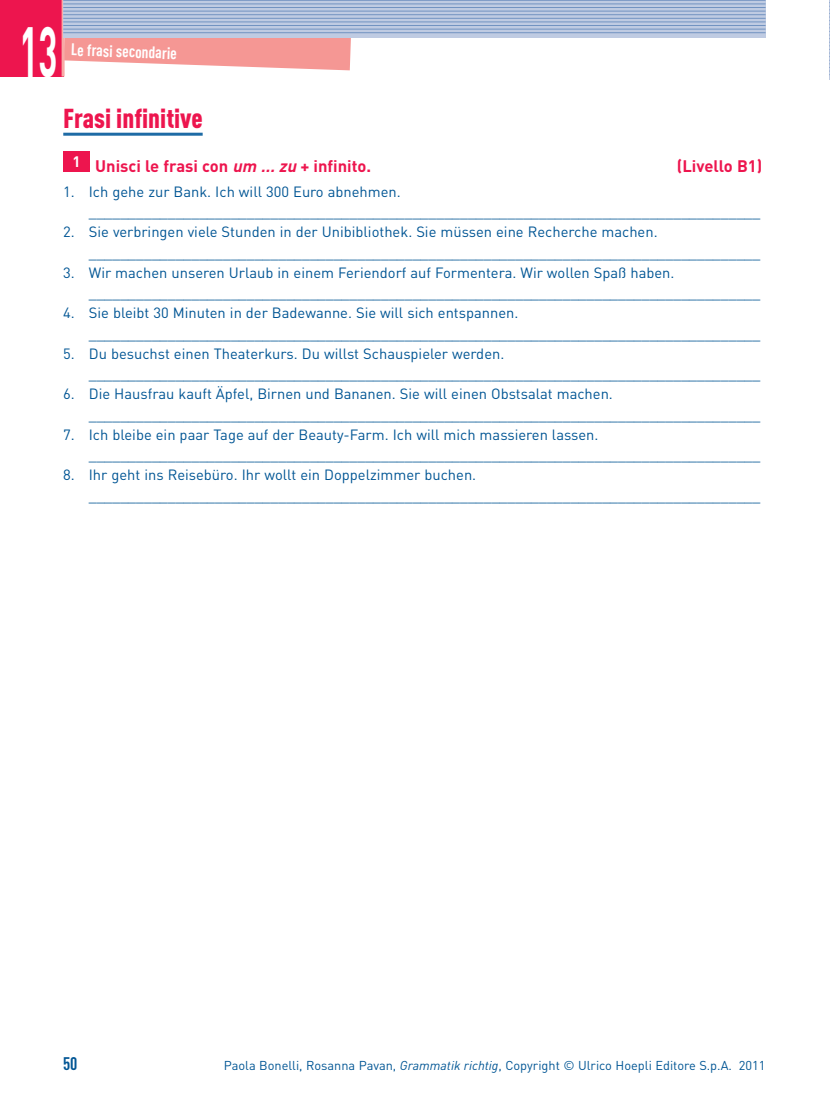
<style>
.page{position:relative;width:830px;height:1106px;background:#fff}
.page>*{position:absolute;margin:0;border:0;box-sizing:border-box;transform-origin:0 0}
.t1{font:700 70.05px "DIN";color:#fff;scale:.5 1}
.t2{font:900 27px "DIN Cond";color:#ed154e}
.t3{font:700 18px "DIN Cond";color:#005594}
.t4{font:700 16.5px "DIN";color:#ed154e}
.t5{font:700 16.5px "DIN Cond";color:#fff}
.t6{font:700 15px "DIN";color:#fff}
.t7{font:14.7px/20.2px "DIN";color:#005594}
.t8{font:12.75px "DIN";color:#005594}
.s1{font-style:italic}
</style>
<div class="page">
<svg style="left:65px;top:37px;width:288px;height:33px;background:#f4a7a5"></svg>
<div style="left:0;top:0;width:63px;height:76px;background:#ed154e"></div>
<hr style="left:62px;top:0;width:3px;height:76px;background:#f8aaa6">
<svg style="left:63px;top:1px;width:702px;height:36px;background:#b7c5de"></svg>
<hr style="left:63px;top:0;width:702px;height:1px;background:#7293c1">
<hr style="left:63px;top:4px;width:702px;height:1px;background:#7293c1">
<hr style="left:63px;top:7px;width:702px;height:1px;background:#7293c1">
<hr style="left:63px;top:11px;width:702px;height:1px;background:#7293c1">
<hr style="left:63px;top:14px;width:702px;height:1px;background:#7293c1">
<hr style="left:63px;top:18px;width:702px;height:1px;background:#7293c1">
<hr style="left:63px;top:22px;width:702px;height:1px;background:#7293c1">
<hr style="left:63px;top:25px;width:702px;height:1px;background:#7293c1">
<hr style="left:63px;top:29px;width:702px;height:1px;background:#7293c1">
<hr style="left:63px;top:32px;width:702px;height:1px;background:#7293c1">
<hr style="left:63px;top:133px;width:139px;height:3px;background:#1e6ba5">
<div style="left:63px;top:152px;width:27px;height:20px;background:#ed154e"></div>
<svg style="left:829px;top:0;width:1px;height:75px"></svg>
<h1 class="t1" style="left:20px;top:27px;width:78px">13</h1>
<p class="t5" style="left:71px;top:44px;width:107px;rotate:2deg">Le frasi secondarie</p>
<h2 class="t2" style="left:63px;top:109px;width:141px">Frasi infinitive</h2>
<p class="t4" style="left:95px;top:160px;width:277px">Unisci le frasi con <span class="s1">um … zu</span>+ infinito.</p>
<p class="t4" style="left:676px;top:160px;width:87px">(Livello B1)</p>
<p class="t7" style="left:89px;top:183px;width:672px;text-indent:-26px">1. Ich gehe zur Bank. Ich will 300 Euro abnehmen. _____________________________________________________________________________________</p>
<p class="t7" style="left:89px;top:223px;width:672px;text-indent:-26px">2. Sie verbringen viele Stunden in der Unibibliothek. Sie müssen eine Recherche machen. _____________________________________________________________________________________</p>
<p class="t7" style="left:89px;top:264px;width:672px;text-indent:-26px">3. Wir machen unseren Urlaub in einem Feriendorf auf Formentera. Wir wollen Spaß haben. _____________________________________________________________________________________</p>
<p class="t7" style="left:89px;top:304px;width:672px;text-indent:-26px">4. Sie bleibt 30 Minuten in der Badewanne. Sie will sich entspannen. _____________________________________________________________________________________</p>
<p class="t7" style="left:89px;top:345px;width:672px;text-indent:-26px">5. Du besuchst einen Theaterkurs. Du willst Schauspieler werden. _____________________________________________________________________________________</p>
<p class="t7" style="left:89px;top:385px;width:672px;text-indent:-26px">6. Die Hausfrau kauft Äpfel, Birnen und Bananen. Sie will einen Obstsalat machen. _____________________________________________________________________________________</p>
<p class="t7" style="left:89px;top:426px;width:672px;text-indent:-26px">7. Ich bleibe ein paar Tage auf der Beauty-Farm. Ich will mich massieren lassen. _____________________________________________________________________________________</p>
<p class="t7" style="left:89px;top:466px;width:672px;text-indent:-26px">8. Ihr geht ins Reisebüro. Ihr wollt ein Doppelzimmer buchen. _____________________________________________________________________________________</p>
<p class="t6" style="left:72px;top:156px;width:10px">1</p>
<p class="t3" style="left:63px;top:1056px;width:16px">50</p>
<p class="t8" style="left:224px;top:1060px;width:543px">Paola Bonelli, Rosanna Pavan, <span class="s1">Grammatik richtig</span>, Copyright © Ulrico Hoepli Editore S.p.A. 2011</p>
</div>
